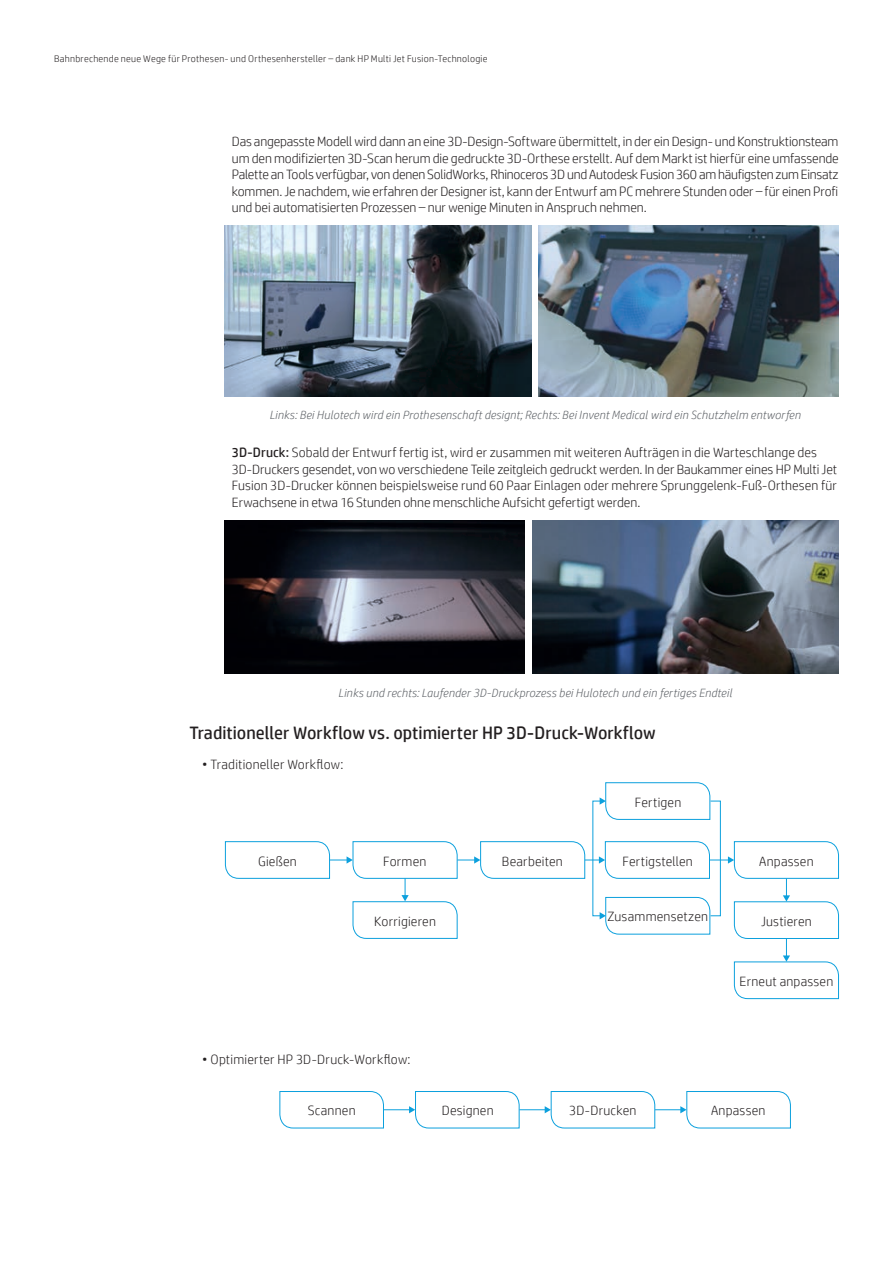
<style>
.page{position:relative;width:893px;height:1263px;background:#fff}
.page>*{position:absolute;margin:0;border:0;box-sizing:border-box;transform-origin:0 0}
.Headline_12_Regular{font:18px "HP Simplified";color:#231f20}
.Body_Left_Indent{font:300 13.5px/16.5px "HP Simplified";color:#231f20;text-align:justify}
.Body_Centered{font:300 13.5px "HP Simplified";letter-spacing:.015em;color:#231f20}
.Image_Text_8{font:italic 300 12px "HP Simplified";letter-spacing:.01em;color:#5f6368}
.t1{font:300 9.75px "HP Simplified";letter-spacing:.025em;color:#231f20}
.s1{font-weight:400}
</style>
<div class="page">
<img style="left:539px;top:226px;width:300px;height:170px">
<img style="left:225px;top:226px;width:307px;height:170px">
<img style="left:532px;top:520px;width:307px;height:154px">
<img style="left:225px;top:520px;width:300px;height:154px">
<svg style="left:279px;top:1091px;width:512px;height:38px"></svg>
<svg style="left:600px;top:782px;width:111px;height:38px"></svg>
<div style="left:710px;top:801px;width:11px;height:115px;border:1px solid #0ca0dd"></div>
<svg style="left:224px;top:841px;width:615px;height:158px"></svg>
<p class="t1" style="left:54px;top:52px;width:435px">Bahnbrechende neue Wege für Prothesen- und Orthesenhersteller – dank HP Multi Jet Fusion-Technologie</p>
<p class="Body_Left_Indent" style="left:232px;top:133px;width:608px">Das angepasste Modell wird dann an eine 3D-Design-Software übermittelt, in der ein Design- und Konstruktionsteam um den modifizierten 3D-Scan herum die gedruckte 3D-Orthese erstellt. Auf dem Markt ist hierfür eine umfassende Palette an Tools verfügbar, von denen SolidWorks, Rhinoceros 3D und Autodesk Fusion 360 am häufigsten zum Einsatz kommen. Je nachdem, wie erfahren der Designer ist, kann der Entwurf am PC mehrere Stunden oder – für einen Profi und bei automatisierten Prozessen – nur wenige Minuten in Anspruch nehmen.</p>
<p class="Image_Text_8" style="left:269px;top:407px;width:533px">Links: Bei Hulotech wird ein Prothesenschaft designt; Rechts: Bei Invent Medical wird ein Schutzhelm entworfen</p>
<p class="Body_Left_Indent" style="left:232px;top:444px;width:607px;text-align:left"><span class="s1">3D-Druck:</span> Sobald der Entwurf fertig ist, wird er zusammen mit weiteren Aufträgen in die Warteschlange des 3D-Druckers gesendet, von wo verschiedene Teile zeitgleich gedruckt werden. In der Baukammer eines HP Multi Jet Fusion 3D-Drucker können beispielsweise rund 60 Paar Einlagen oder mehrere Sprunggelenk-Fuß-Orthesen für Erwachsene in etwa 16 Stunden ohne menschliche Aufsicht gefertigt werden.</p>
<p class="Image_Text_8" style="left:338px;top:685px;width:395px">Links und rechts: Laufender 3D-Druckprozess bei Hulotech und ein fertiges Endteil</p>
<p class="Headline_12_Regular" style="left:189px;top:721px;width:468px">Traditioneller Workflow vs. optimierter HP 3D-Druck-Workflow</p>
<p class="Body_Left_Indent" style="left:202px;top:755px;width:143px">• Traditioneller Workflow:</p>
<p class="Body_Centered" style="left:258px;top:852px;width:40px">Gießen</p>
<p class="Body_Centered" style="left:383px;top:852px;width:45px">Formen</p>
<p class="Body_Centered" style="left:502px;top:852px;width:62px">Bearbeiten</p>
<p class="Body_Centered" style="left:374px;top:912px;width:63px">Korrigieren</p>
<p class="Body_Left_Indent" style="left:202px;top:1051px;width:210px">• Optimierter HP 3D-Druck-Workflow:</p>
<p class="Body_Centered" style="left:635px;top:793px;width:48px">Fertigen</p>
<p class="Body_Centered" style="left:623px;top:852px;width:72px">Fertigstellen</p>
<p class="Body_Centered" style="left:607px;top:908px;width:102px">Zusammensetzen</p>
<p class="Body_Centered" style="left:759px;top:852px;width:56px">Anpassen</p>
<p class="Body_Centered" style="left:761px;top:912px;width:52px">Justieren</p>
<p class="Body_Centered" style="left:740px;top:972px;width:95px">Erneut anpassen</p>
<p class="Body_Centered" style="left:308px;top:1102px;width:49px">Scannen</p>
<p class="Body_Centered" style="left:442px;top:1102px;width:53px">Designen</p>
<p class="Body_Centered" style="left:569px;top:1102px;width:69px">3D-Drucken</p>
<p class="Body_Centered" style="left:711px;top:1102px;width:56px">Anpassen</p>
</div>
